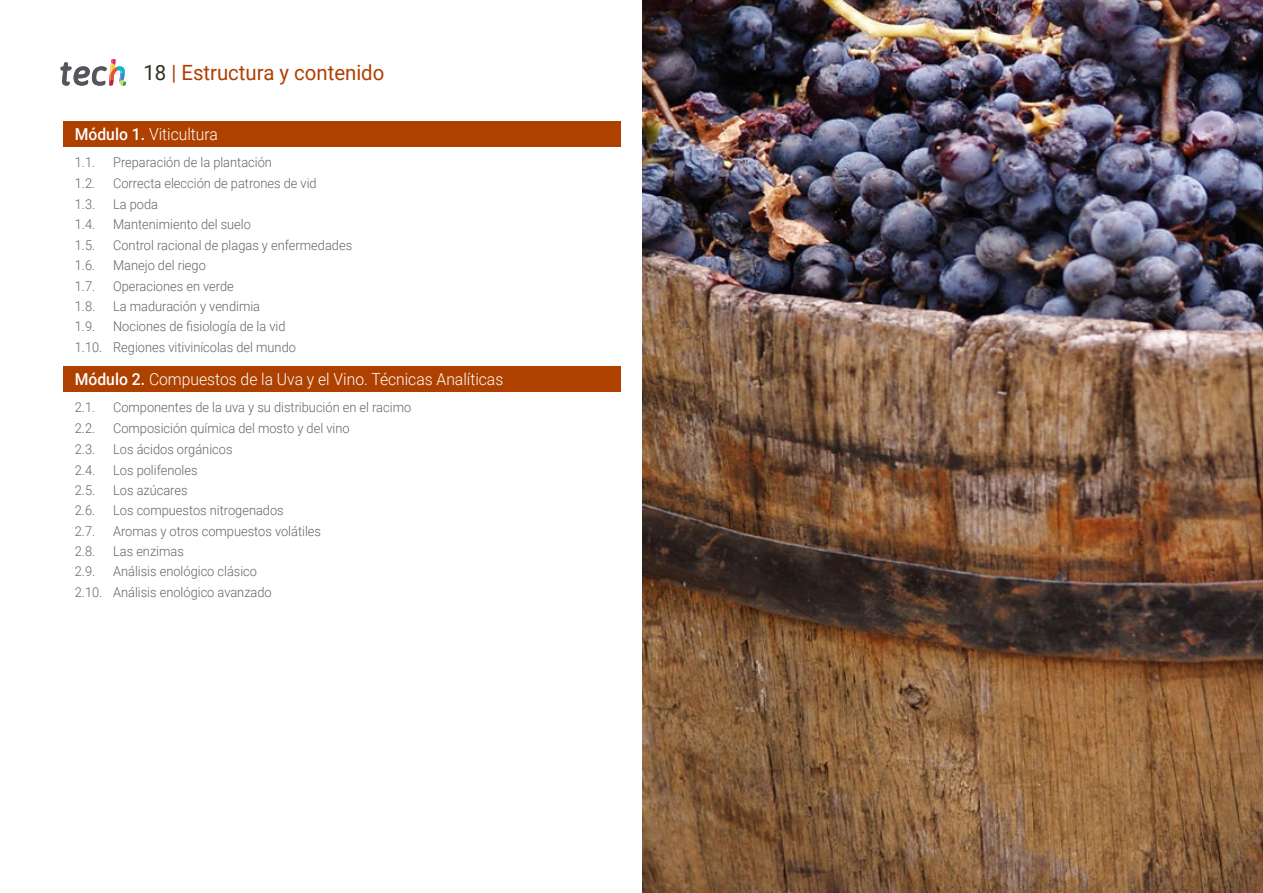
<style>
.page{position:relative;width:1263px;height:893px;background:#fff}
.page>*{position:absolute;margin:0;border:0;box-sizing:border-box;transform-origin:0 0}
.t1{font:21px "Roboto";color:#ae4000}
.t2{font:300 16.5px "Roboto";color:#fff;scale:.95 1}
.t3{font:300 13.5px/20.7px "Roboto";color:#61646a;scale:.95 1}
.s1{color:#312e20}
.s2{font-weight:500}
</style>
<div class="page">
<div style="left:64px;top:121px;width:557px;height:25px;background:#ae4000"></div>
<div style="left:64px;top:367px;width:557px;height:25px;background:#ae4000"></div>
<img style="left:642px;top:0;width:621px;height:893px">
<svg style="left:61px;top:59px;width:65px;height:27px"></svg>
<h1 class="t1" style="left:144px;top:57px;width:242px"><span class="s1">18</span> | Estructura y contenido</h1>
<p class="t2" style="left:75px;top:123px;width:152px"><span class="s2">Módulo 1.</span> Viticultura</p>
<p class="t3" style="left:75px;top:151px;width:23px">1.1.</p>
<p class="t3" style="left:113px;top:151px;width:169px">Preparación de la plantación</p>
<p class="t3" style="left:75px;top:172px;width:23px">1.2.</p>
<p class="t3" style="left:113px;top:172px;width:216px">Correcta elección de patrones de vid</p>
<p class="t3" style="left:75px;top:193px;width:23px">1.3.</p>
<p class="t3" style="left:113px;top:193px;width:49px">La poda</p>
<p class="t3" style="left:75px;top:214px;width:23px">1.4.</p>
<p class="t3" style="left:113px;top:214px;width:147px">Mantenimiento del suelo</p>
<p class="t3" style="left:75px;top:234px;width:23px">1.5.</p>
<p class="t3" style="left:113px;top:234px;width:253px">Control racional de plagas y enfermedades</p>
<p class="t3" style="left:75px;top:255px;width:23px">1.6.</p>
<p class="t3" style="left:113px;top:255px;width:99px">Manejo del riego</p>
<p class="t3" style="left:75px;top:275px;width:23px">1.7.</p>
<p class="t3" style="left:113px;top:275px;width:129px">Operaciones en verde</p>
<p class="t3" style="left:75px;top:295px;width:23px">1.8.</p>
<p class="t3" style="left:113px;top:295px;width:156px">La maduración y vendimia</p>
<p class="t3" style="left:75px;top:316px;width:23px">1.9.</p>
<p class="t3" style="left:75px;top:316px;width:234px;text-indent:38px">Nociones de fisiología de la vid<br>1.10. Regiones vitivinícolas del mundo</p>
<p class="t2" style="left:75px;top:368px;width:452px"><span class="s2">Módulo 2.</span> Compuestos de la Uva y el Vino. Técnicas Analíticas</p>
<p class="t3" style="left:75px;top:397px;width:23px">2.1.</p>
<p class="t3" style="left:113px;top:397px;width:315px">Componentes de la uva y su distribución en el racimo</p>
<p class="t3" style="left:75px;top:417px;width:23px">2.2.</p>
<p class="t3" style="left:113px;top:417px;width:250px">Composición química del mosto y del vino</p>
<p class="t3" style="left:75px;top:438px;width:23px">2.3.</p>
<p class="t3" style="left:113px;top:438px;width:127px">Los ácidos orgánicos</p>
<p class="t3" style="left:75px;top:459px;width:23px">2.4.</p>
<p class="t3" style="left:113px;top:459px;width:90px">Los polifenoles</p>
<p class="t3" style="left:75px;top:479px;width:23px">2.5.</p>
<p class="t3" style="left:113px;top:479px;width:80px">Los azúcares</p>
<p class="t3" style="left:75px;top:500px;width:23px">2.6.</p>
<p class="t3" style="left:113px;top:500px;width:181px">Los compuestos nitrogenados</p>
<p class="t3" style="left:75px;top:520px;width:23px">2.7.</p>
<p class="t3" style="left:113px;top:520px;width:220px">Aromas y otros compuestos volátiles</p>
<p class="t3" style="left:75px;top:540px;width:23px">2.8.</p>
<p class="t3" style="left:113px;top:540px;width:76px">Las enzimas</p>
<p class="t3" style="left:75px;top:561px;width:23px">2.9.</p>
<p class="t3" style="left:75px;top:561px;width:209px;text-indent:38px">Análisis enológico clásico<br>2.10. Análisis enológico avanzado</p>
</div>
